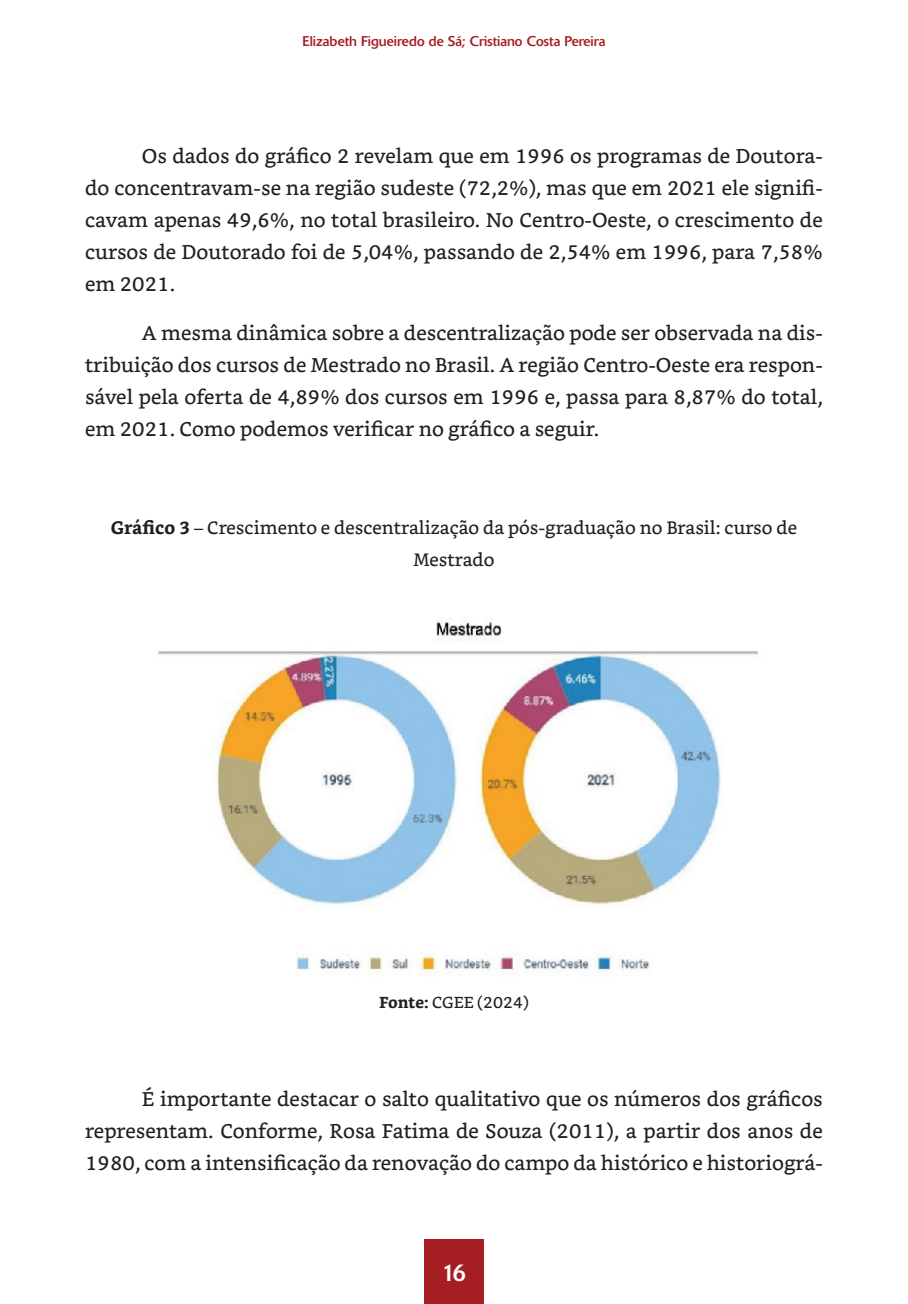
<style>
.page{position:relative;width:908px;height:1304px;background:#fff}
.page>*{position:absolute;margin:0;border:0;box-sizing:border-box;transform-origin:0 0}
.t1{font:24px "Delta";color:#fff}
.t2{font:20px/32px "Bookerly";color:#231f20;text-align:justify}
.t3{font:18px/32px "Bookerly";color:#231f20;text-align:center}
.t4{font:16px "Bookerly";color:#231f20}
.t5{font:14px "Delta";color:#a51e22}
.s1{font-weight:700}
</style>
<div class="page">
<div style="left:424px;top:1239px;width:59px;height:65px;background:#a51e22"></div>
<img style="left:158px;top:620px;width:600px;height:355px">
<p class="t5" style="left:302px;top:33px;width:304px">Elizabeth Figueiredo de Sá; Cristiano Costa Pereira</p>
<p class="t2" style="left:85px;top:141px;width:739px;text-indent:57px">Os dados do gráfico 2 revelam que em 1996 os programas de Doutora&shy;do concentravam-se na região sudeste (72,2%), mas que em 2021 ele signifi&shy;cavam apenas 49,6%, no total brasileiro. No Centro-Oeste, o crescimento de cursos de Doutorado foi de 5,04%, passando de 2,54% em 1996, para 7,58% em 2021.</p>
<p class="t2" style="left:85px;top:318px;width:739px;text-indent:57px">A mesma dinâmica sobre a descentralização pode ser observada na dis&shy;tribuição dos cursos de Mestrado no Brasil. A região Centro-Oeste era respon&shy;sável pela oferta de 4,89% dos cursos em 1996 e, passa para 8,87% do total, em 2021. Como podemos verificar no gráfico a seguir.</p>
<p class="t3" style="left:111px;top:512px;width:687px"><span class="s1">Gráfico 3</span> – Crescimento e descentralização da pós-graduação no Brasil: curso de<br>Mestrado</p>
<p class="t4" style="left:379px;top:993px;width:151px"><span class="s1">Fonte:</span> CGEE (2024)</p>
<p class="t2" style="left:85px;top:1083px;width:739px;text-indent:57px">É importante destacar o salto qualitativo que os números dos gráficos representam. Conforme, Rosa Fatima de Souza (2011), a partir dos anos de 1980, com a intensificação da renovação do campo da histórico e historiográ-</p>
<p class="t1" style="left:442px;top:1258px;width:25px">16</p>
</div>
